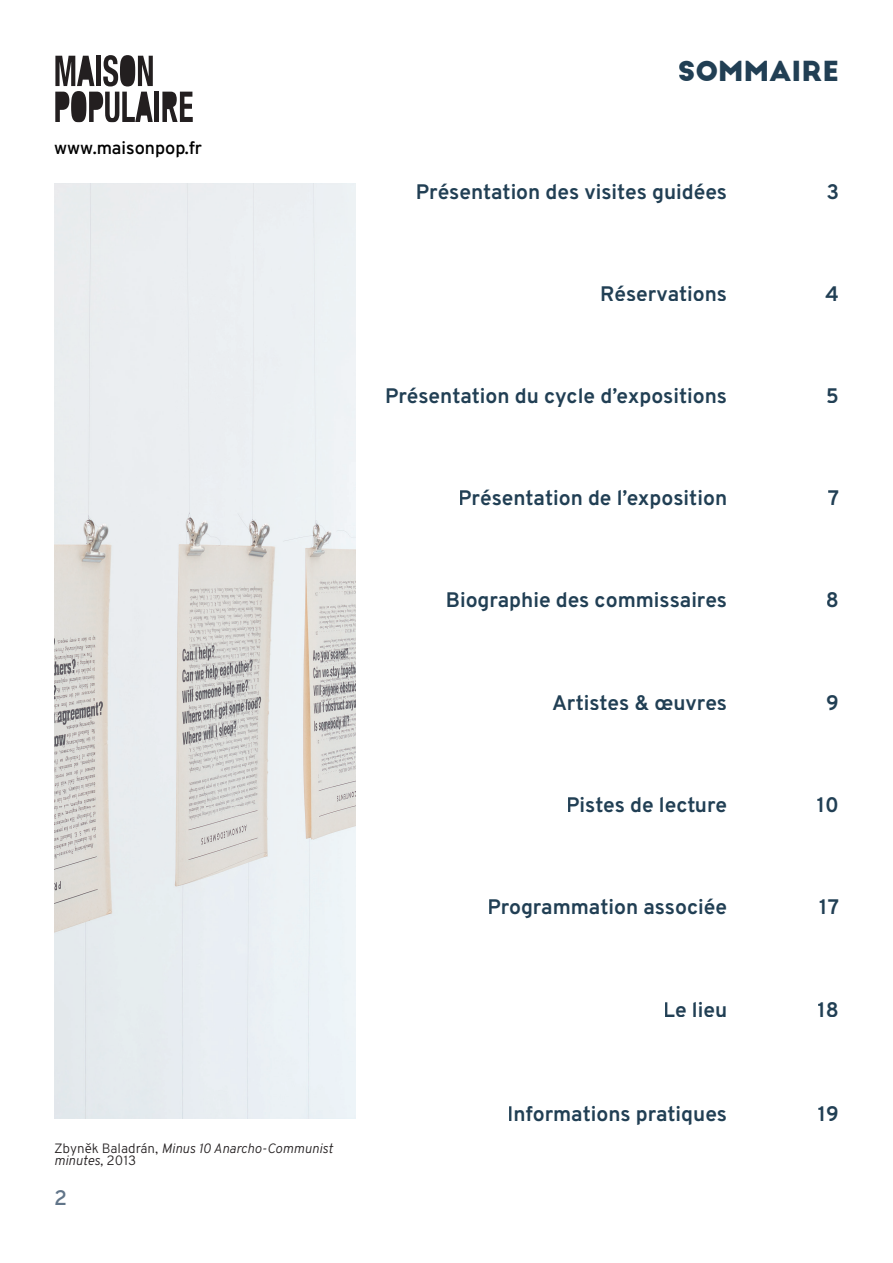
<style>
.page{position:relative;width:893px;height:1263px;background:#fff}
.page>*{position:absolute;margin:0;border:0;box-sizing:border-box;transform-origin:0 0}
.t1{font:700 27px "Big John PRO";color:#213f54}
.t2{font:700 21px "Overpass";color:#213f54}
.t3{font:600 21px "Overpass";color:#617589}
.t4{font:600 18px "Overpass";color:#000001}
.t5{font:italic 300 13.5px/12px "Overpass";color:#231f20}
.s1{font-style:normal}
</style>
<div class="page">
<svg style="left:55px;top:55px;width:98px;height:67px"></svg>
<hr style="left:155px;top:92px;width:4px;height:30px;background:#231f20">
<svg style="left:162px;top:92px;width:31px;height:30px"></svg>
<img style="left:54px;top:183px;width:301px;height:936px">
<p class="t4" style="left:54px;top:135px;width:149px">www.maisonpop.fr</p>
<p class="t5" style="left:54px;top:1142px;width:280px"><span class="s1">Zbyněk Baladrán,</span> Minus 10 Anarcho-Communist minutes, <span class="s1">2013</span></p>
<p class="t3" style="left:54px;top:1182px;width:14px">2</p>
<p class="t1" style="left:678px;top:55px;width:162px">SOMMAIRE</p>
<p class="t2" style="left:416px;top:177px;width:313px">Présentation des visites guidées</p>
<p class="t2" style="left:826px;top:177px;width:14px">3</p>
<p class="t2" style="left:600px;top:278px;width:128px">Réservations</p>
<p class="t2" style="left:825px;top:278px;width:15px">4</p>
<p class="t2" style="left:385px;top:380px;width:344px">Présentation du cycle d’expositions</p>
<p class="t2" style="left:826px;top:380px;width:14px">5</p>
<p class="t2" style="left:458px;top:483px;width:270px">Présentation de l’exposition</p>
<p class="t2" style="left:828px;top:483px;width:13px">7</p>
<p class="t2" style="left:446px;top:585px;width:283px">Biographie des commissaires</p>
<p class="t2" style="left:826px;top:585px;width:15px">8</p>
<p class="t2" style="left:552px;top:687px;width:177px">Artistes &amp; œuvres</p>
<p class="t2" style="left:826px;top:687px;width:14px">9</p>
<p class="t2" style="left:566px;top:790px;width:162px">Pistes de lecture</p>
<p class="t2" style="left:817px;top:790px;width:24px">10</p>
<p class="t2" style="left:487px;top:892px;width:241px">Programmation associée</p>
<p class="t2" style="left:819px;top:892px;width:21px">17</p>
<p class="t2" style="left:663px;top:994px;width:65px">Le lieu</p>
<p class="t2" style="left:817px;top:994px;width:23px">18</p>
<p class="t2" style="left:507px;top:1098px;width:222px">Informations pratiques</p>
<p class="t2" style="left:818px;top:1098px;width:23px">19</p>
</div>
